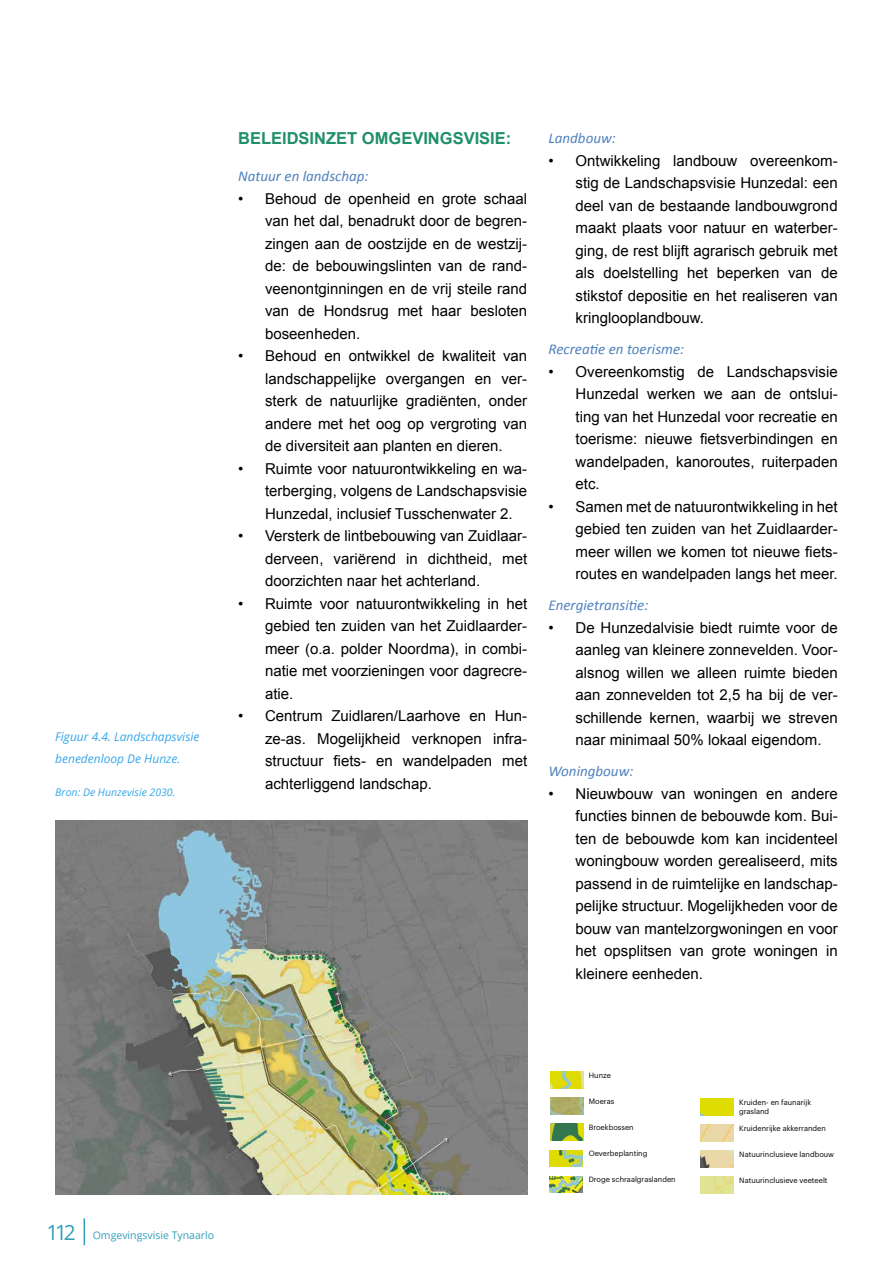
<style>
.page{position:relative;width:893px;height:1263px;background:#fff}
.page>*{position:absolute;margin:0;border:0;box-sizing:border-box;transform-origin:0 0}
.t1{font:500 21.6px "GT Walsheim";color:#040404}
.t2{font:700 16.5px "Arial";color:#208f6b}
.t3{font:15px/22.5px "Arial";color:#000;text-align:justify}
.t4{font:italic 15px "Calibri";color:#4f81bd}
.t5{font:italic 12px/22.5px "Open Sans";color:#36a7e9}
.t6{font:10.5px "Open Sans";color:#319fbd}
.t7{font:italic 10.5px "Open Sans";color:#36a7e9}
.t8{font:condensed 10.35px "GT Walsheim";color:#000}
.t9{font:7.5px/9px "Graphik";color:#000}
.t10{font:500 7.5px "Graphik";color:#000}
.s1{font-size:21px}
</style>
<div class="page">
<svg style="left:84px;top:1218px;width:1px;height:27px"></svg>
<img style="left:55px;top:821px;width:472px;height:374px">
<img style="left:550px;top:1098px;width:33px;height:17px">
<img style="left:550px;top:1124px;width:33px;height:17px">
<img style="left:550px;top:1176px;width:33px;height:17px">
<img style="left:550px;top:1072px;width:33px;height:17px">
<img style="left:550px;top:1150px;width:33px;height:17px">
<img style="left:700px;top:1099px;width:33px;height:16px">
<img style="left:700px;top:1125px;width:33px;height:16px">
<img style="left:700px;top:1151px;width:33px;height:16px">
<img style="left:700px;top:1177px;width:33px;height:17px">
<hr style="left:892px;top:834px;width:1px;height:429px;background:#3694ad">
<p class="t5" style="left:55px;top:725px;width:146px">Figuur 4.4. Landschapsvisie benedenloop De Hunze.</p>
<p class="t7" style="left:55px;top:785px;width:122px">Bron: De Hunzevisie 2030.</p>
<p class="t2" style="left:238px;top:127px;width:275px">BELEIDSINZET OMGEVINGSVISIE:</p>
<p class="t4" style="left:238px;top:166px;width:132px">Natuur en landschap:</p>
<p class="t3" style="left:265px;top:187px;width:264px;text-indent:-27px">• Behoud de openheid en grote schaal van het dal, benadrukt door de begren&shy;zingen aan de oostzijde en de westzij&shy;de: de bebouwingslinten van de rand&shy;veenontginningen en de vrij steile rand van de Hondsrug met haar besloten boseenheden.</p>
<p class="t3" style="left:265px;top:345px;width:264px;text-indent:-27px">• Behoud en ontwikkel de kwaliteit van landschappelijke overgangen en ver&shy;sterk de natuurlijke gradiënten, onder andere met het oog op vergroting van de diversiteit aan planten en dieren.</p>
<p class="t3" style="left:265px;top:457px;width:264px;text-indent:-27px">• Ruimte voor natuurontwikkeling en wa&shy;terberging, volgens de Landschapsvisie Hunzedal, inclusief Tusschenwater 2.</p>
<p class="t3" style="left:265px;top:525px;width:264px;text-indent:-27px">• Versterk de lintbebouwing van Zuidlaar&shy;derveen, variërend in dichtheid, met doorzichten naar het achterland.</p>
<p class="t3" style="left:265px;top:592px;width:264px;text-indent:-27px">• Ruimte voor natuurontwikkeling in het gebied ten zuiden van het Zuidlaarder&shy;meer (o.a. polder Noordma), in combi&shy;natie met voorzieningen voor dagrecre&shy;atie.</p>
<p class="t3" style="left:265px;top:705px;width:264px;text-indent:-27px">• Centrum Zuidlaren/Laarhove en Hun&shy;ze-as. Mogelijkheid verknopen infra&shy;structuur fiets- en wandelpaden met achterliggend landschap.</p>
<p class="t4" style="left:549px;top:128px;width:69px">Landbouw:</p>
<p class="t3" style="left:576px;top:149px;width:264px;text-indent:-27px">• Ontwikkeling landbouw overeenkom&shy;stig de Landschapsvisie Hunzedal: een deel van de bestaande landbouwgrond maakt plaats voor natuur en waterber&shy;ging, de rest blijft agrarisch gebruik met als doelstelling het beperken van de stikstof depositie en het realiseren van kringlooplandbouw.</p>
<p class="t4" style="left:549px;top:339px;width:137px">Recreatie en toerisme:</p>
<p class="t3" style="left:576px;top:360px;width:264px;text-indent:-27px">• Overeenkomstig de Landschapsvisie Hunzedal werken we aan de ontslui&shy;ting van het Hunzedal voor recreatie en toerisme: nieuwe fietsverbindingen en wandelpaden, kanoroutes, ruiterpaden etc.</p>
<p class="t3" style="left:576px;top:495px;width:264px;text-indent:-27px">• Samen met de natuurontwikkeling in het gebied ten zuiden van het Zuidlaarder&shy;meer willen we komen tot nieuwe fiets&shy;routes en wandelpaden langs het meer.</p>
<p class="t4" style="left:549px;top:595px;width:101px">Energietransitie:</p>
<p class="t3" style="left:576px;top:616px;width:264px;text-indent:-27px">• De Hunzedalvisie biedt ruimte voor de aanleg van kleinere zonnevelden. Voor&shy;alsnog willen we alleen ruimte bieden aan zonnevelden tot 2,5 ha bij de ver&shy;schillende kernen, waarbij we streven naar minimaal 50% lokaal eigendom.</p>
<p class="t4" style="left:549px;top:761px;width:86px">Woningbouw:</p>
<p class="t3" style="left:576px;top:782px;width:264px;text-indent:-27px">• Nieuwbouw van woningen en andere functies binnen de bebouwde kom. Bui&shy;ten de bebouwde kom kan incidenteel woningbouw worden gerealiseerd, mits passend in de ruimtelijke en landschap&shy;pelijke structuur. Mogelijkheden voor de bouw van mantelzorgwoningen en voor het opsplitsen van grote woningen in kleinere eenheden.</p>
<h1 class="t1" style="left:699px;top:823px;width:197px">5.2 Landschapsvisie</h1>
<p class="t8" style="left:810px;top:903px;width:30px">5. VISIE</p>
<p class="t10" style="left:700px;top:945px;width:71px">Natuurlijk Hunzedal</p>
<p class="t6" style="left:46px;top:1228px;width:169px"><span class="s1">112</span> Omgevingsvisie Tynaarlo</p>
<p class="t9" style="left:589px;top:1070px;width:24px">Hunze</p>
<p class="t9" style="left:589px;top:1096px;width:27px">Moeras</p>
<p class="t9" style="left:589px;top:1122px;width:46px">Broekbossen</p>
<p class="t9" style="left:589px;top:1148px;width:60px">Oeverbeplanting</p>
<p class="t9" style="left:589px;top:1174px;width:89px">Droge schraalgraslanden</p>
<p class="t9" style="left:739px;top:1097px;width:74px">Kruiden- en faunarijk grasland</p>
<p class="t9" style="left:739px;top:1123px;width:88px">Kruidenrijke akkerranden</p>
<p class="t9" style="left:739px;top:1149px;width:96px">Natuurinclusieve landbouw</p>
<p class="t9" style="left:739px;top:1175px;width:90px">Natuurinclusieve veeteelt</p>
</div>
